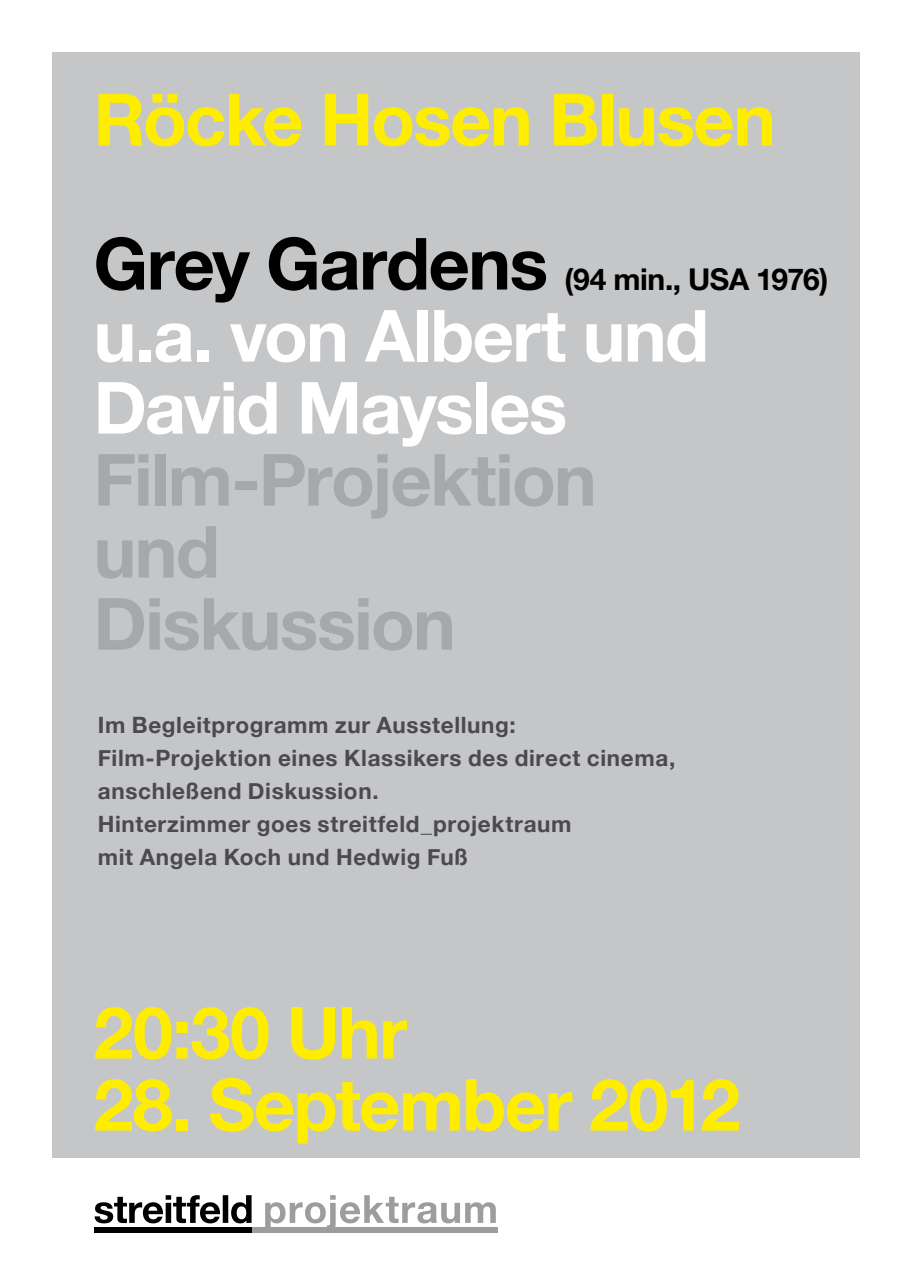
<style>
.page{position:relative;width:910px;height:1276px;background:#fff}
.page>*{position:absolute;margin:0;border:0;box-sizing:border-box;transform-origin:0 0}
.t1{font:700 72px "Helvetica Neue";letter-spacing:-.025em;color:#ffed00}
.t2{font:700 72px/72px "Helvetica Neue";letter-spacing:-.025em;color:#fff}
.t3{font:700 72px/72px "Helvetica Neue";letter-spacing:-.025em;color:#a7a8aa}
.t4{font:700 72px "Helvetica Neue";letter-spacing:-.02em;color:#000}
.t5{font:700 30px "Helvetica Neue";letter-spacing:-.015em;color:#000}
.t6{font:700 22.5px/33px "Helvetica Neue";letter-spacing:.03em;color:#4b4b4d}
</style>
<div class="page">
<div style="left:52px;top:52px;width:808px;height:1105px;background:#c5c6c8"></div>
<svg style="left:265px;top:1195px;width:231px;height:32px"></svg>
<svg style="left:95px;top:1195px;width:157px;height:28px"></svg>
<div style="left:94px;top:1227px;width:159px;height:5px;background:#000"></div>
<div style="left:253px;top:1227px;width:245px;height:5px;background:#9c9d9f"></div>
<h1 class="t1" style="left:94px;top:75px;width:684px">Röcke Hosen Blusen</h1>
<h1 class="t4" style="left:94px;top:219px;width:456px">Grey Gardens</h1>
<h2 class="t5" style="left:565px;top:260px;width:265px">(94 min., USA 1976)</h2>
<h1 class="t2" style="left:94px;top:298px;width:617px">u.a. von Albert und<br>David Maysles</h1>
<h1 class="t3" style="left:94px;top:442px;width:505px">Film-Projektion und<br>Diskussion</h1>
<p class="t6" style="left:98px;top:708px;width:579px">Im Begleitprogramm zur Ausstellung:<br>Film-Projektion eines Klassikers des direct cinema, anschleßend Diskussion.<br>Hinterzimmer goes streitfeld_projektraum<br>mit Angela Koch und Hedwig Fuß</p>
<h1 class="t1" style="left:94px;top:988px;width:315px">20:30 Uhr</h1>
<h1 class="t1" style="left:94px;top:1060px;width:648px">28. September 2012</h1>
</div>
